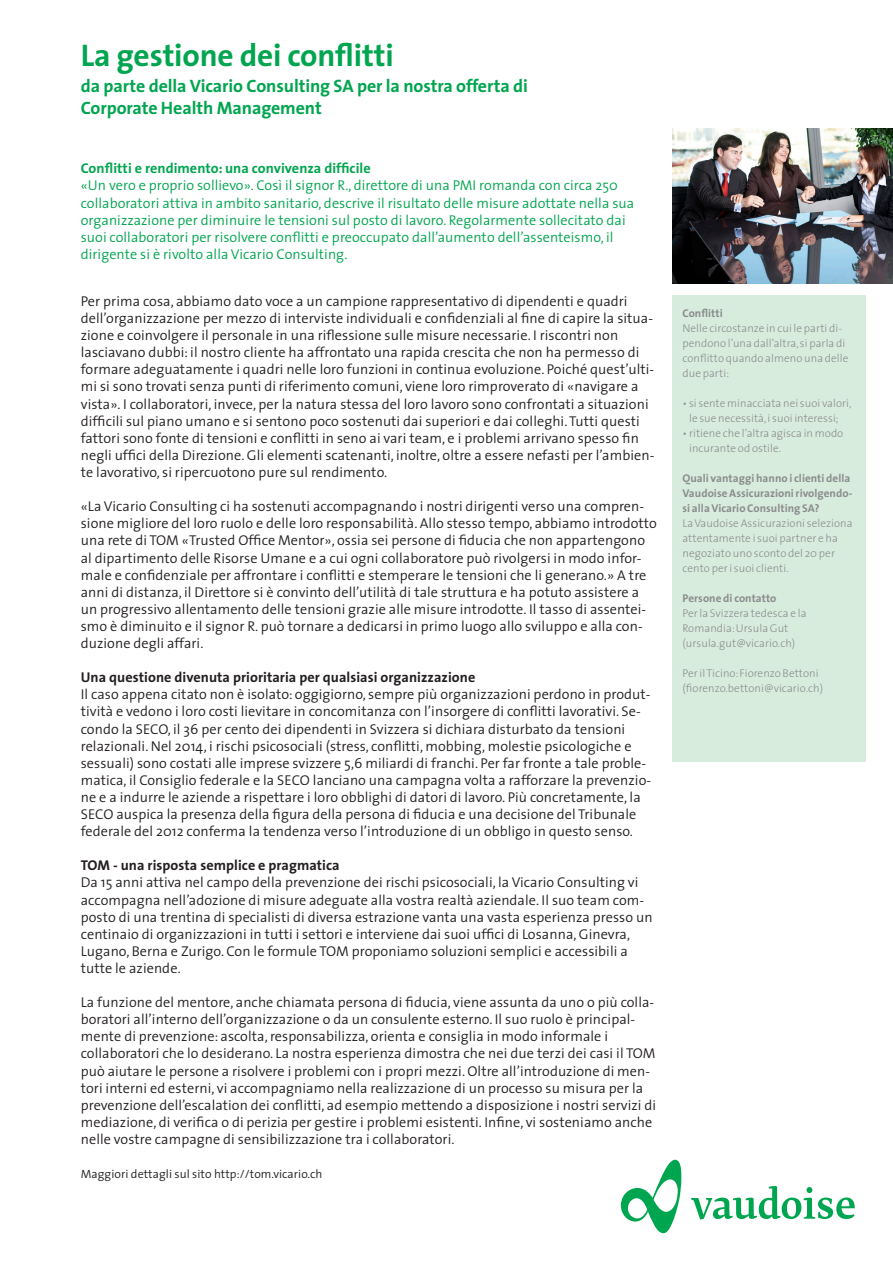
<style>
.page{position:relative;width:893px;height:1263px;background:#fff}
.page>*{position:absolute;margin:0;border:0;box-sizing:border-box;transform-origin:0 0}
.t1{font:700 31.5px "The Sans";letter-spacing:-.005em;color:#00a54f}
.t2{font:700 18px/22.5px "The Sans";letter-spacing:-.005em;color:#00a54f}
.t3{font:300 14.25px/17.1px "The Sans";letter-spacing:.005em;color:#231f20}
.t4{font:300 14.25px/17.1px "The Sans";letter-spacing:.005em;color:#00a54f}
.t5{font:700 14.25px "The Sans";letter-spacing:.005em;color:#231f20}
.t6{font:700 14.25px "The Sans";letter-spacing:.005em;color:#00a54f}
.t7{font:300 12px "The Sans";letter-spacing:.005em;color:#231f20}
.Marginaltext_Regular{font:300 11.25px/15px "The Sans";letter-spacing:.005em;color:#8a8c8f}
.Marginaltext_Regular-2{font:700 11.25px/15px "The Sans";letter-spacing:.005em;color:#8a8c8f}
</style>
<div class="page">
<svg style="left:621px;top:1160px;width:234px;height:73px"></svg>
<div style="left:672px;top:296px;width:193px;height:466px;background:#d8ecdd"></div>
<img style="left:673px;top:129px;width:220px;height:154px">
<p class="t1" style="left:81px;top:29px;width:314px">La gestione dei conflitti</p>
<p class="t2" style="left:81px;top:74px;width:449px">da parte della Vicario Consulting SA per la nostra offerta di<br>Corporate Health Management</p>
<p class="t6" style="left:81px;top:157px;width:291px">Conflitti e rendimento: una convivenza difficile</p>
<p class="t4" style="left:81px;top:177px;width:555px">«Un vero e proprio sollievo». Così il signor R., direttore di una PMI romanda con circa 250 collaboratori attiva in ambito sanitario, descrive il risultato delle misure adottate nella sua organizzazione per diminuire le tensioni sul posto di lavoro. Regolarmente sollecitato dai suoi collaboratori per risolvere conflitti e preoccupato dall’aumento dell’assenteismo, il dirigente si è rivolto alla Vicario Consulting.</p>
<p class="t3" style="left:81px;top:292px;width:575px">Per prima cosa, abbiamo dato voce a un campione rappresentativo di dipendenti e quadri dell’organizzazione per mezzo di interviste individuali e confidenziali al fine di capire la situa&shy;zione e coinvolgere il personale in una riflessione sulle misure necessarie. I riscontri non lasciavano dubbi: il nostro cliente ha affrontato una rapida crescita che non ha permesso di formare adeguatamente i quadri nelle loro funzioni in continua evoluzione. Poiché quest’ulti&shy;mi si sono trovati senza punti di riferimento comuni, viene loro rimproverato di «navigare a vista». I collaboratori, invece, per la natura stessa del loro lavoro sono confrontati a situazioni difficili sul piano umano e si sentono poco sostenuti dai superiori e dai colleghi. Tutti questi fattori sono fonte di tensioni e conflitti in seno ai vari team, e i problemi arrivano spesso fin negli uffici della Direzione. Gli elementi scatenanti, inoltre, oltre a essere nefasti per l’ambien&shy;te lavorativo, si ripercuotono pure sul rendimento.</p>
<p class="t3" style="left:81px;top:497px;width:578px">«La Vicario Consulting ci ha sostenuti accompagnando i nostri dirigenti verso una compren&shy;sione migliore del loro ruolo e delle loro responsabilità. Allo stesso tempo, abbiamo introdotto una rete di TOM «Trusted Office Mentor», ossia sei persone di fiducia che non appartengono al dipartimento delle Risorse Umane e a cui ogni collaboratore può rivolgersi in modo infor&shy;male e confidenziale per affrontare i conflitti e stemperare le tensioni che li generano.» A tre anni di distanza, il Direttore si è convinto dell’utilità di tale struttura e ha potuto assistere a un progressivo allentamento delle tensioni grazie alle misure introdotte. Il tasso di assentei&shy;smo è diminuito e il signor R. può tornare a dedicarsi in primo luogo allo sviluppo e alla con&shy;duzione degli affari.</p>
<p class="t5" style="left:81px;top:665px;width:396px">Una questione divenuta prioritaria per qualsiasi organizzazione</p>
<p class="t3" style="left:81px;top:685px;width:572px">Il caso appena citato non è isolato: oggigiorno, sempre più organizzazioni perdono in produt&shy;tività e vedono i loro costi lievitare in concomitanza con l’insorgere di conflitti lavorativi. Se&shy;condo la SECO, il 36 per cento dei dipendenti in Svizzera si dichiara disturbato da tensioni relazionali. Nel 2014, i rischi psicosociali (stress, conflitti, mobbing, molestie psicologiche e sessuali) sono costati alle imprese svizzere 5,6 miliardi di franchi. Per far fronte a tale proble&shy;matica, il Consiglio federale e la SECO lanciano una campagna volta a rafforzare la prevenzio&shy;ne e a indurre le aziende a rispettare i loro obblighi di datori di lavoro. Più concretamente, la SECO auspica la presenza della figura della persona di fiducia e una decisione del Tribunale federale del 2012 conferma la tendenza verso l’introduzione di un obbligo in questo senso.</p>
<p class="t5" style="left:81px;top:853px;width:260px">TOM - una risposta semplice e pragmatica</p>
<p class="t3" style="left:81px;top:874px;width:573px">Da 15 anni attiva nel campo della prevenzione dei rischi psicosociali, la Vicario Consulting vi accompagna nell’adozione di misure adeguate alla vostra realtà aziendale. Il suo team com&shy;posto di una trentina di specialisti di diversa estrazione vanta una vasta esperienza presso un centinaio di organizzazioni in tutti i settori e interviene dai suoi uffici di Losanna, Ginevra, Lugano, Berna e Zurigo. Con le formule TOM proponiamo soluzioni semplici e accessibili a tutte le aziende.</p>
<p class="t3" style="left:81px;top:993px;width:577px">La funzione del mentore, anche chiamata persona di fiducia, viene assunta da uno o più colla&shy;boratori all’interno dell’organizzazione o da un consulente esterno. Il suo ruolo è principal&shy;mente di prevenzione: ascolta, responsabilizza, orienta e consiglia in modo informale i collaboratori che lo desiderano. La nostra esperienza dimostra che nei due terzi dei casi il TOM può aiutare le persone a risolvere i problemi con i propri mezzi. Oltre all’introduzione di men&shy;tori interni ed esterni, vi accompagniamo nella realizzazione di un processo su misura per la prevenzione dell’escalation dei conflitti, ad esempio mettendo a disposizione i nostri servizi di mediazione, di verifica o di perizia per gestire i problemi esistenti. Infine, vi sosteniamo anche nelle vostre campagne di sensibilizzazione tra i collaboratori.</p>
<p class="t7" style="left:81px;top:1164px;width:243px">Maggiori dettagli sul sito http://tom.vicario.ch</p>
<p class="Marginaltext_Regular-2" style="left:682px;top:305px;width:42px">Conflitti</p>
<p class="Marginaltext_Regular" style="left:682px;top:320px;width:167px">Nelle circostanze in cui le parti di&shy;pendono l’una dall’altra, si parla di conflitto quando almeno una delle due parti:</p>
<p class="Marginaltext_Regular" style="left:682px;top:395px;width:170px;text-align:center">• si sente minacciata nei suoi valori, le sue necessità, i suoi interessi;</p>
<p class="Marginaltext_Regular" style="left:689px;top:425px;width:156px;text-indent:-7px">• ritiene che l’altra agisca in modo incurante od ostile.</p>
<p class="Marginaltext_Regular-2" style="left:682px;top:470px;width:171px">Quali vantaggi hanno i clienti della<br>Vaudoise Assicurazioni rivolgendo&shy;si alla Vicario Consulting SA?</p>
<p class="Marginaltext_Regular" style="left:682px;top:515px;width:172px">La Vaudoise Assicurazioni seleziona attentamente i suoi partner e ha negoziato uno sconto del 20 per cento per i suoi clienti.</p>
<p class="Marginaltext_Regular-2" style="left:682px;top:590px;width:96px">Persone di contatto</p>
<p class="Marginaltext_Regular" style="left:682px;top:605px;width:126px">Per la Svizzera tedesca e la<br>Romandia: Ursula Gut (ursula.gut@vicario.ch)</p>
<p class="Marginaltext_Regular" style="left:682px;top:665px;width:142px">Per il Ticino: Fiorenzo Bettoni (fiorenzo.bettoni@vicario.ch)</p>
</div>
